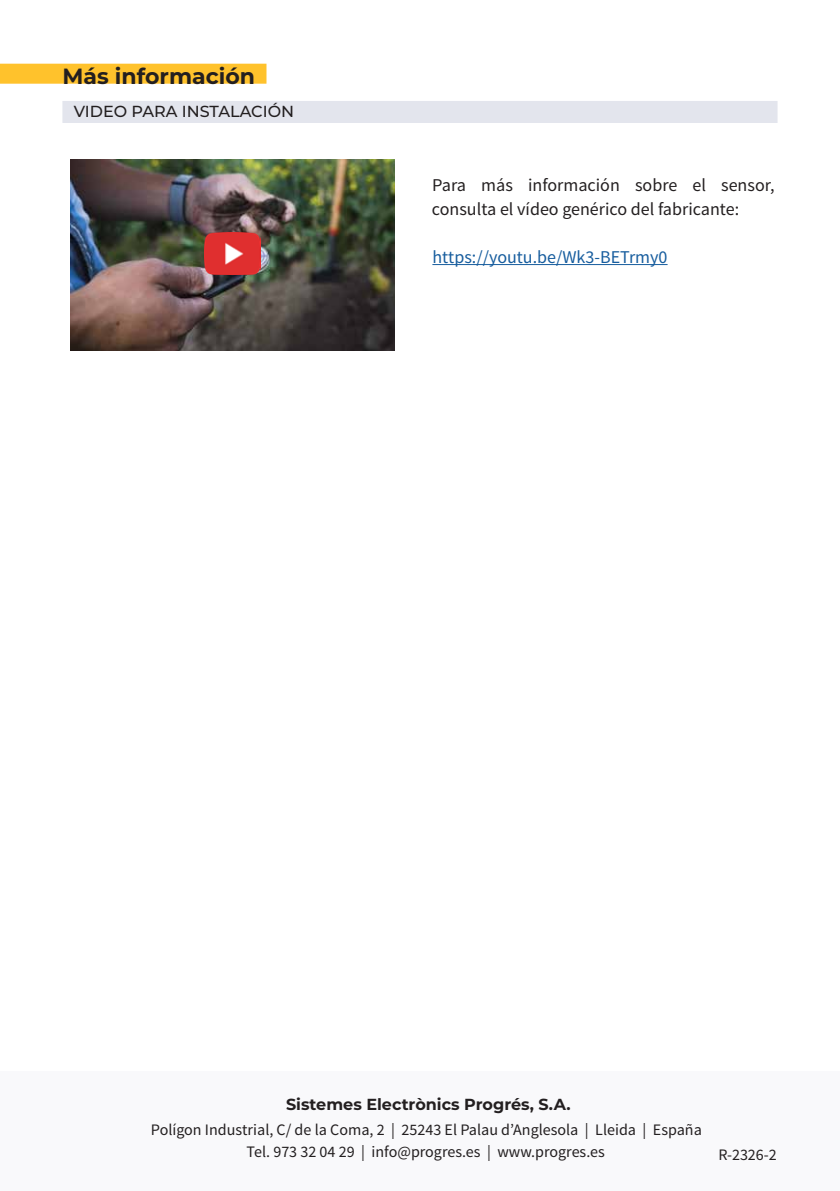
<style>
.page{position:relative;width:840px;height:1191px;background:#fff}
.page>*{position:absolute;margin:0;border:0;box-sizing:border-box;transform-origin:0 0}
.t1{font:700 22px "Montserrat";color:#231f20}
.t2{font:18px/24px "Source Sans Pro";color:#231f20}
.t3{font:18px "Source Sans Pro";color:#175d9e}
.t4{font:16px/22px "Source Sans Pro";color:#231f20;text-align:center}
.t5{font:700 16px "Montserrat";color:#231f20}
.t6{font:500 16px "Montserrat";color:#231f20}
</style>
<div class="page">
<div style="left:1px;top:1072px;width:838px;height:119px;background:#f9f9fb"></div>
<hr style="left:432px;top:264px;width:235px;height:1px;background:#175d9e">
<img style="left:70px;top:160px;width:324px;height:190px">
<img style="left:204px;top:232px;width:56px;height:42px">
<div style="left:0;top:64px;width:266px;height:20px;background:#ffc22c"></div>
<div style="left:62px;top:101px;width:715px;height:22px;background:#e3e5ed"></div>
<h1 class="t1" style="left:62px;top:60px;width:194px">Más información</h1>
<p class="t6" style="left:74px;top:100px;width:222px">VIDEO PARA INSTALACIÓN</p>
<p class="t2" style="left:431px;top:173px;width:344px">Para más información sobre el sensor, consulta el vídeo genérico del fabricante:</p>
<p class="t3" style="left:432px;top:246px;width:236px">https://youtu.be/Wk3-BETrmy0</p>
<p class="t5" style="left:286px;top:1092px;width:286px">Sistemes Electrònics Progrés, S.A.</p>
<p class="t4" style="left:151px;top:1119px;width:552px">Polígon Industrial, C/ de la Coma, 2 | 25243 El Palau d’Anglesola | Lleida | España<br>Tel. 973 32 04 29 | info@progres.es | www.progres.es</p>
<p class="t4" style="left:718px;top:1144px;width:60px">R-2326-2</p>
</div>
